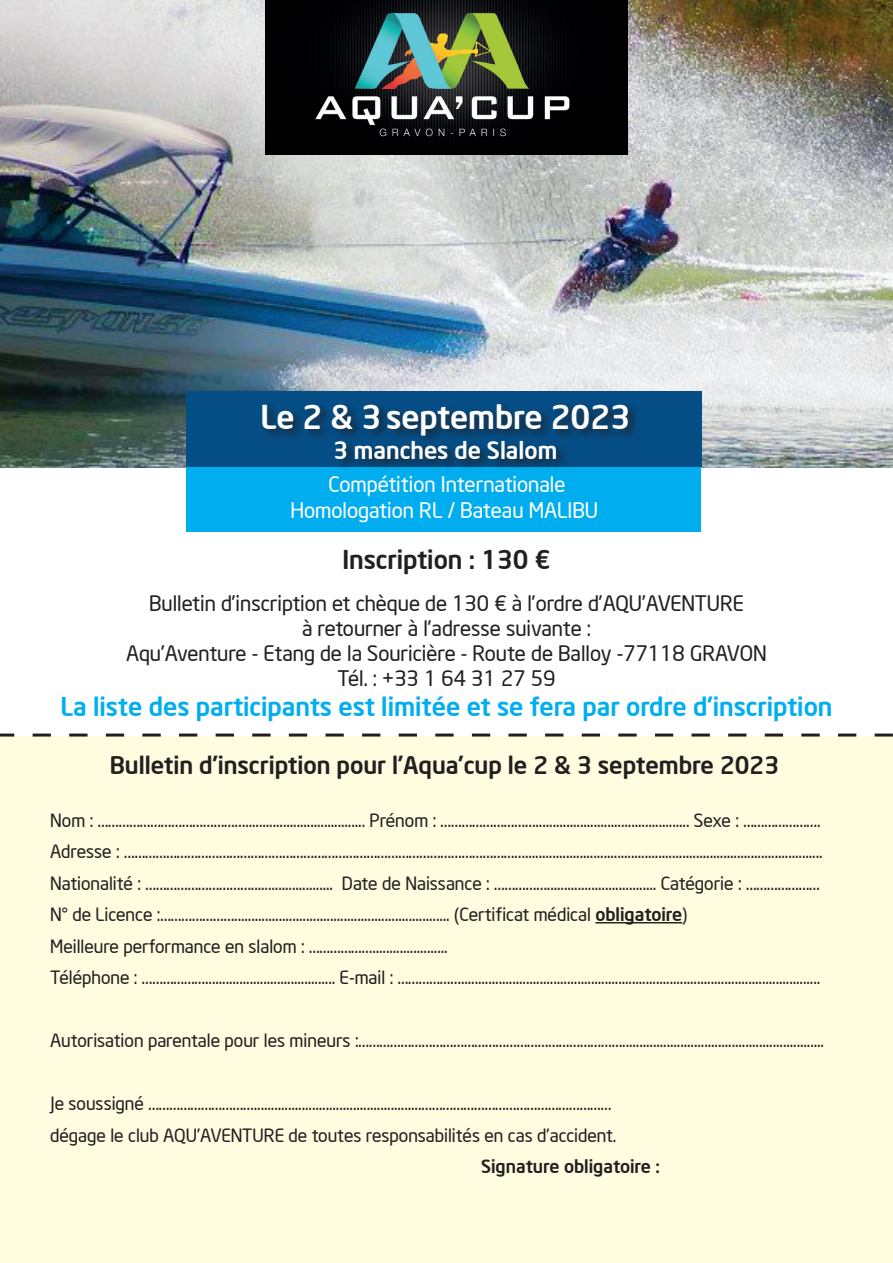
<style>
.page{position:relative;width:893px;height:1263px;background:#fff}
.page>*{position:absolute;margin:0;border:0;box-sizing:border-box;transform-origin:0 0}
.t1{font:500 32.4px "Neo Sans Intel";color:#fff}
.t2{font:500 25.5px "Neo Sans Intel";color:#00aeef}
.t3{font:500 25.5px "Neo Sans Intel";color:#231f20}
.t4{font:500 24px "Neo Sans Intel";color:#231f20}
.t5{font:500 23.7px "Neo Sans Intel";color:#fff}
.t6{font:21.15px/25.3px "Neo Sans Intel";color:#fff;text-align:center}
.t7{font:21px/25.2px "Neo Sans Intel";color:#231f20;text-align:center}
.t8{font:18px/31.5px "Neo Sans Intel";color:#231f20}
.t9{font:500 18px "Neo Sans Intel";color:#231f20}
.s1{font-weight:500}
</style>
<div class="page">
<div style="left:0;top:736px;width:893px;height:527px;background:#fffce0"></div>
<img style="left:0;top:0;width:893px;height:468px">
<hr style="left:595px;top:922px;width:87px;height:1px;background:#231f20">
<svg style="left:0;top:733px;width:893px;height:3px"></svg>
<div style="left:186px;top:391px;width:516px;height:76px;background:#044d85"></div>
<div style="left:186px;top:468px;width:515px;height:64px;background:#00aeef"></div>
<div style="left:261px;top:402px;width:379px;height:69px;background:#231f20;opacity:.75"></div>
<img style="left:265px;top:0;width:362px;height:154px">
<h1 class="t1" style="left:261px;top:396px;width:371px">Le 2 &amp; 3septembre 2023</h1>
<h3 class="t5" style="left:333px;top:435px;width:225px">3 manches de Slalom</h3>
<p class="t6" style="left:290px;top:471px;width:309px">Compétition Internationale<br>Homologation RL / Bateau MALIBU</p>
<h2 class="t3" style="left:342px;top:544px;width:210px">Inscription : 130 €</h2>
<p class="t7" style="left:126px;top:590px;width:642px">Bulletin d’inscription et chèque de 130 € à l’ordre d’AQU’AVENTURE<br>à retourner à l’adresse suivante :<br>Aqu’Aventure - Etang de la Souricière - Route de Balloy -77118 GRAVON Tél. : +33 1 64 31 27 59</p>
<h2 class="t2" style="left:60px;top:690px;width:774px">La liste des participants est limitée et se fera par ordre d’inscription</h2>
<h3 class="t4" style="left:110px;top:750px;width:671px">Bulletin d’inscription pour l’Aqua’cup le 2 &amp; 3 septembre 2023</h3>
<p class="t8" style="left:50px;top:804px;width:774px">Nom : ……………………………………................................... Prénom : ………………………............................................. Sexe : ………………….<br>Adresse : …………………………………………………………………………………………………….......................................................................................<br>Nationalité : …………………………........................ Date de Naissance : ……………................................ Catégorie : ………………… N° de Licence :…………………............................................................... (Certificat médical <span class="s1">obligatoire</span>)<br>Meilleure performance en slalom : ………………......................<br>Téléphone : ………………...................................... E-mail : ……………….........................................................................................................</p>
<p class="t8" style="left:50px;top:1025px;width:775px">Autorisation parentale pour les mineurs :…………………………………………………………………...........................................................</p>
<p class="t8" style="left:50px;top:1088px;width:568px">Je soussigné ………………………….................................................……………………………………………… dégage le club AQU’AVENTURE de toutes responsabilités en cas d’accident.</p>
<p class="t9" style="left:481px;top:1155px;width:180px">Signature obligatoire :</p>
</div>
